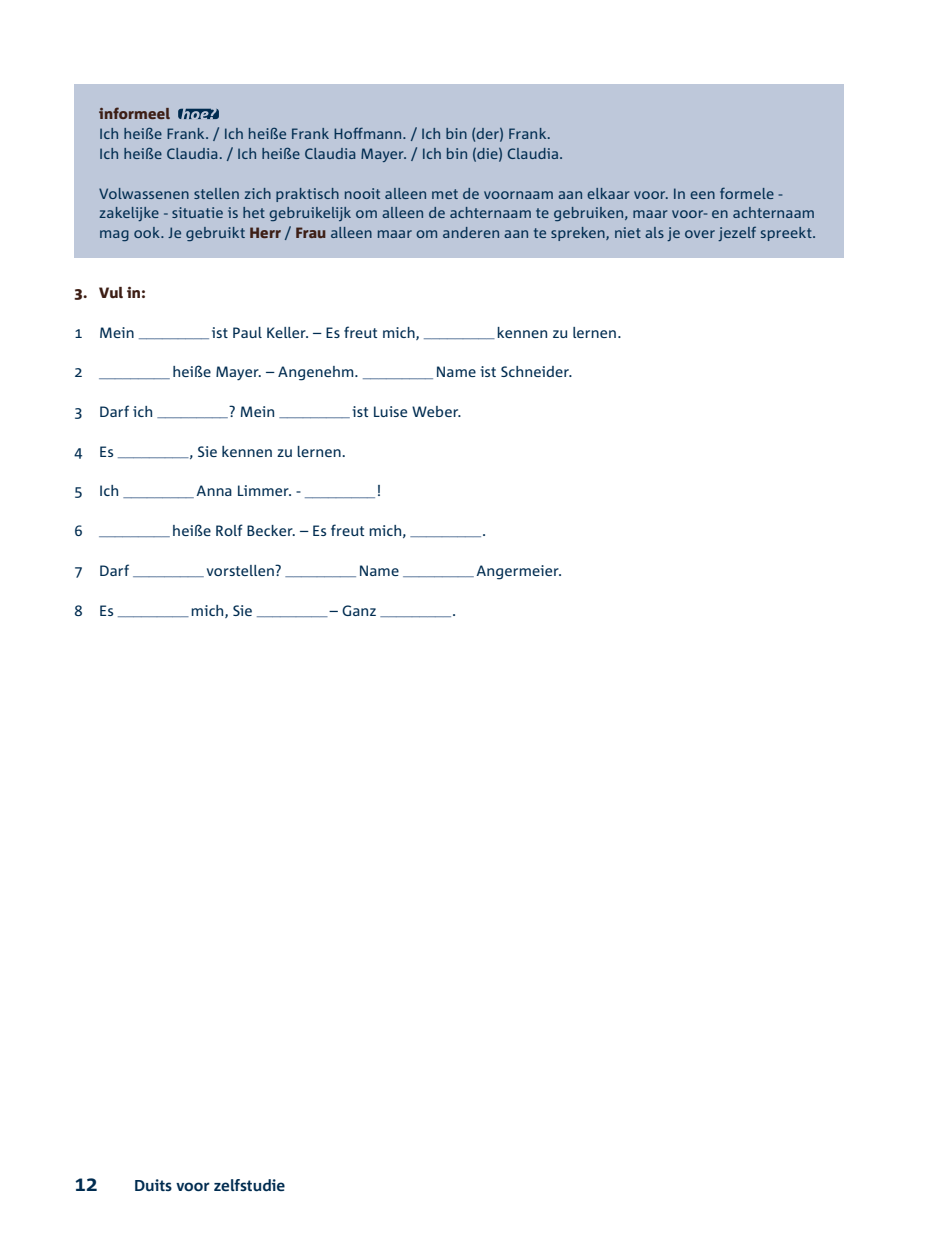
<style>
.page{position:relative;width:943px;height:1241px;background:#fff}
.page>*{position:absolute;margin:0;border:0;box-sizing:border-box;transform-origin:0 0}
.t1{font:700 21px "Corpid C1";color:#002c50}
.t2{font:700 15.75px "Corpid C1";color:#002c50}
.t3{font:14.88px/19.8px "Corpid C1";letter-spacing:.01em;color:#002c50}
.t4{font:14.88px "Corpid C1";letter-spacing:.005em;color:#6882a3}
.t5{font:800 14.88px "Corpid C1";letter-spacing:.01em;color:#3d1e15}
.s1{font-weight:800;color:#3d1e15}
.s2{color:#6882a3}
.s3{color:#002c50}
</style>
<div class="page">
<div style="left:74px;top:84px;width:769px;height:174px;background:#bec8da"></div>
<div style="left:178px;top:109px;width:41px;height:10px;background:#002c50;border-radius:3px"></div>
<svg style="left:181px;top:108px;width:36px;height:12px"></svg>
<p class="t5" style="left:99px;top:104px;width:72px">informeel</p>
<p class="t3" style="left:99px;top:123px;width:465px">Ich heiße Frank. / Ich heiße Frank Hoffmann. / Ich bin (der) Frank.<br>Ich heiße Claudia. / Ich heiße Claudia Mayer. / Ich bin (die) Claudia.</p>
<p class="t3" style="left:99px;top:183px;width:718px">Volwassenen stellen zich praktisch nooit alleen met de voornaam aan elkaar voor. In een formele - zakelijke - situatie is het gebruikelijk om alleen de achternaam te gebruiken, maar voor- en achternaam mag ook. Je gebruikt <span class="s1">Herr</span> / <span class="s1">Frau</span> alleen maar om anderen aan te spreken, niet als je over jezelf spreekt.</p>
<p class="t5" style="left:74px;top:283px;width:73px">3. Vul in:</p>
<p class="t3" style="left:74px;top:322px;width:548px">1 Mein <span class="s2">_________</span> ist Paul Keller. – Es freut mich, <span class="s2">_________</span> kennen zu lernen.</p>
<p class="t3" style="left:74px;top:361px;width:499px">2 <span class="s2">_________</span> heiße Mayer. – Angenehm. <span class="s2">_________</span> Name ist Schneider.</p>
<p class="t3" style="left:74px;top:401px;width:389px">3 Darf ich <span class="s2">_________</span> ? Mein <span class="s2">_________</span> ist Luise Weber.</p>
<p class="t3" style="left:74px;top:441px;width:273px">4 Es <span class="s2">_________</span> , Sie kennen zu lernen.</p>
<p class="t4" style="left:74px;top:480px;width:308px"><span class="s3">5 Ich</span> _________ <span class="s3">Anna Limmer. -</span> _________ <span class="s3">!</span></p>
<p class="t3" style="left:74px;top:520px;width:413px">6 <span class="s2">_________</span> heiße Rolf Becker. – Es freut mich, <span class="s2">_________</span> .</p>
<p class="t3" style="left:74px;top:560px;width:489px">7 Darf <span class="s2">_________</span> vorstellen? <span class="s2">_________</span> Name <span class="s2">_________</span> Angermeier.</p>
<p class="t4" style="left:74px;top:599px;width:383px"><span class="s3">8 Es</span> _________ <span class="s3">mich, Sie</span> _________ <span class="s3">– Ganz</span> _________ <span class="s3">.</span></p>
<h1 class="t1" style="left:74px;top:1170px;width:25px">12</h1>
<p class="t2" style="left:134px;top:1175px;width:153px">Duits voor zelfstudie</p>
</div>
